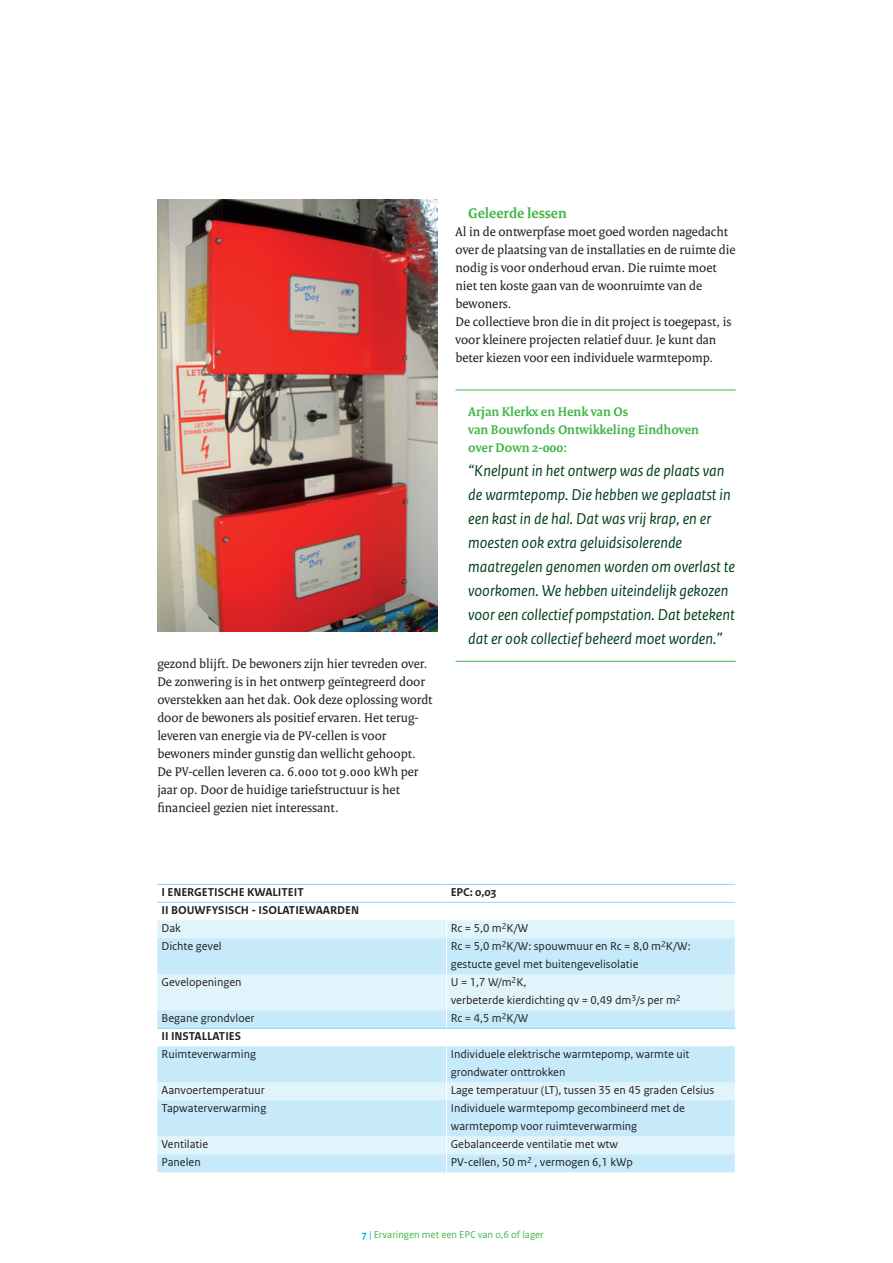
<style>
.page{position:relative;width:893px;height:1263px;background:#fff}
.page>*{position:absolute;margin:0;border:0;box-sizing:border-box;transform-origin:0 0}
.t1{font:italic 16.5px/24px "Rijksoverheid Sans Text";color:#004019}
.t2{font:700 15px "Rijksoverheid Serif";color:#42b649}
.t3{font:13.5px/18px "Rijksoverheid Serif";color:#231f20}
.t4{font:700 13.5px/18px "Rijksoverheid Serif";color:#42b649}
.t5{font:12px/18px "Rijksoverheid Sans Text";color:#231f20}
.t6{font:700 12px "Rijksoverheid Sans Text";color:#231f20}
.t7{font:10.5px "Rijksoverheid Sans Text";color:#42b649}
.s1{font-weight:700;color:#00aeef}
.s2{color:#00aeef}
</style>
<div class="page">
<hr style="left:455px;top:390px;width:281px;height:1px;background:#42b649">
<hr style="left:455px;top:661px;width:281px;height:1px;background:#42b649">
<img style="left:157px;top:200px;width:281px;height:431px">
<div style="left:157px;top:920px;width:578px;height:18px;background:#e1f4fc"></div>
<svg style="left:157px;top:938px;width:578px;height:234px;background:#d2eefa"></svg>
<svg style="left:446px;top:920px;width:1px;height:18px"></svg>
<hr style="left:446px;top:938px;width:1px;height:36px;background:#fff">
<hr style="left:446px;top:974px;width:1px;height:36px;background:#fff">
<svg style="left:446px;top:1010px;width:1px;height:18px"></svg>
<hr style="left:446px;top:1046px;width:1px;height:36px;background:#fff">
<svg style="left:446px;top:1082px;width:1px;height:18px"></svg>
<hr style="left:446px;top:1100px;width:1px;height:36px;background:#fff">
<svg style="left:446px;top:1136px;width:1px;height:36px"></svg>
<hr style="left:157px;top:884px;width:289px;height:1px;background:#8dd7f7">
<hr style="left:446px;top:884px;width:289px;height:1px;background:#8dd7f7">
<hr style="left:157px;top:902px;width:289px;height:1px;background:#8dd7f7">
<hr style="left:446px;top:902px;width:289px;height:1px;background:#8dd7f7">
<hr style="left:157px;top:1028px;width:289px;height:1px;background:#8dd7f7">
<hr style="left:446px;top:1028px;width:290px;height:1px;background:#8dd7f7">
<p class="t2" style="left:468px;top:204px;width:100px">Geleerde lessen</p>
<p class="t3" style="left:455px;top:222px;width:282px">Al in de ontwerpfase moet goed worden nagedacht over de plaatsing van de installaties en de ruimte die nodig is voor onderhoud ervan. Die ruimte moet niet ten koste gaan van de woonruimte van de bewoners.<br>De collectieve bron die in dit project is toegepast, is voor kleinere projecten relatief duur. Je kunt dan beter kiezen voor een individuele warmtepomp.</p>
<p class="t3" style="left:157px;top:654px;width:277px">gezond blijft. De bewoners zijn hier tevreden over.<br>De zonwering is in het ontwerp geïntegreerd door overstekken aan het dak. Ook deze oplossing wordt door de bewoners als positief ervaren. Het terug&shy;leveren van energie via de PV-cellen is voor bewoners minder gunstig dan wellicht gehoopt.<br>De PV-cellen leveren ca. 6.000 tot 9.000 kWh per jaar op. Door de huidige tariefstructuur is het financieel gezien niet interessant.</p>
<p class="t4" style="left:468px;top:402px;width:232px">Arjan Klerkx en Henk van Os<br>van Bouwfonds Ontwikkeling Eindhoven over Down 2-000:</p>
<p class="t1" style="left:468px;top:459px;width:268px">“Knelpunt in het ontwerp was de plaats van de warmtepomp. Die hebben we geplaatst in een kast in de hal. Dat was vrij krap, en er moesten ook extra geluidsisolerende maatregelen genomen worden om overlast te voorkomen. We hebben uiteindelijk gekozen voor een collectief pompstation. Dat betekent dat er ook collectief beheerd moet worden.”</p>
<p class="t6" style="left:162px;top:885px;width:144px">I ENERGETISCHE KWALITEIT</p>
<p class="t6" style="left:451px;top:885px;width:47px">EPC: 0,03</p>
<p class="t6" style="left:162px;top:903px;width:199px">II BOUWFYSISCH - ISOLATIEWAARDEN</p>
<p class="t5" style="left:162px;top:919px;width:21px">Dak</p>
<p class="t5" style="left:451px;top:919px;width:79px">Rc = 5,0 m<sup>2</sup>K/W</p>
<p class="t5" style="left:162px;top:937px;width:62px">Dichte gevel</p>
<p class="t5" style="left:451px;top:937px;width:241px">Rc = 5,0 m<sup>2</sup>K/W: spouwmuur en Rc = 8,0 m<sup>2</sup>K/W: gestucte gevel met buitengevelisolatie</p>
<p class="t5" style="left:162px;top:973px;width:81px">Gevelopeningen</p>
<p class="t5" style="left:451px;top:973px;width:231px">U = 1,7 W/m<sup>2</sup>K,<br>verbeterde kierdichting qv = 0,49 dm<sup>3</sup>/s per m<sup>2</sup></p>
<p class="t5" style="left:162px;top:1009px;width:95px">Begane grondvloer</p>
<p class="t5" style="left:451px;top:1009px;width:79px">Rc = 4,5 m<sup>2</sup>K/W</p>
<p class="t6" style="left:162px;top:1029px;width:81px">II INSTALLATIES</p>
<p class="t5" style="left:162px;top:1045px;width:96px">Ruimteverwarming</p>
<p class="t5" style="left:451px;top:1045px;width:240px">Individuele elektrische warmtepomp, warmte uit grondwater onttrokken</p>
<p class="t5" style="left:162px;top:1081px;width:105px">Aanvoertemperatuur</p>
<p class="t5" style="left:451px;top:1081px;width:265px">Lage temperatuur (LT), tussen 35 en 45 graden Celsius</p>
<p class="t5" style="left:162px;top:1099px;width:106px">Tapwaterverwarming</p>
<p class="t5" style="left:451px;top:1099px;width:236px">Individuele warmtepomp gecombineerd met de warmtepomp voor ruimteverwarming</p>
<p class="t5" style="left:162px;top:1135px;width:48px">Ventilatie</p>
<p class="t5" style="left:451px;top:1135px;width:169px">Gebalanceerde ventilatie met wtw</p>
<p class="t5" style="left:162px;top:1153px;width:41px">Panelen</p>
<p class="t5" style="left:451px;top:1153px;width:184px">PV-cellen, 50 m<sup>2</sup> , vermogen 6,1 kWp</p>
<p class="t7" style="left:362px;top:1229px;width:183px"><span class="s1">7</span> <span class="s2">|</span> Ervaringen met een EPC van 0,6 of lager</p>
</div>
